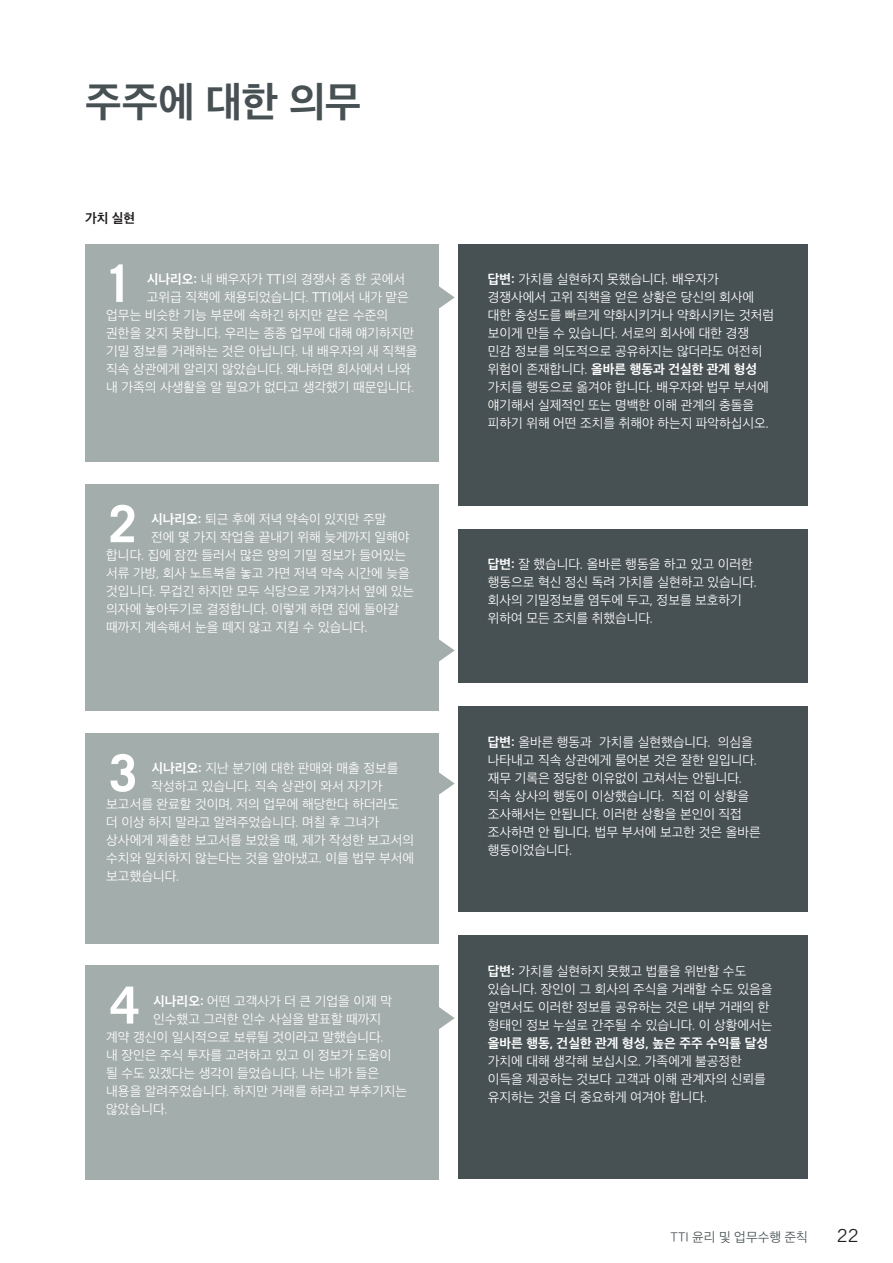
<style>
.page{position:relative;width:893px;height:1263px;background:#fff}
.page>*{position:absolute;margin:0;border:0;box-sizing:border-box;transform-origin:0 0}
.t1{font:700 51.3px "Trade Gothic LT Std";color:#fff}
.t2{font:700 42px "Apple SD Gothic Neo";letter-spacing:-.005em;color:#475153}
.t3{font:18px "Trade Gothic LT Std";color:#231f20}
.t4{font:300 13.5px/18px "Apple SD Gothic Neo";color:#fff}
.t5{font:300 13.5px "Apple SD Gothic Neo";color:#475153}
.t6{font:700 13.5px "Apple SD Gothic Neo";color:#231f20}
.s1{font-weight:700}
.s2{font-family:"Trade Gothic LT Pro";font-weight:400}
</style>
<div class="page">
<div style="left:85px;top:733px;width:354px;height:210px;background:#a3adab"></div>
<div style="left:85px;top:965px;width:354px;height:214px;background:#a3adab"></div>
<svg style="left:439px;top:286px;width:16px;height:23px"></svg>
<svg style="left:439px;top:639px;width:16px;height:23px"></svg>
<svg style="left:439px;top:772px;width:16px;height:23px"></svg>
<svg style="left:439px;top:1007px;width:16px;height:22px"></svg>
<div style="left:85px;top:244px;width:354px;height:217px;background:#a3adab"></div>
<div style="left:85px;top:484px;width:354px;height:227px;background:#a3adab"></div>
<div style="left:458px;top:244px;width:350px;height:261px;background:#475153"></div>
<div style="left:458px;top:529px;width:350px;height:154px;background:#475153"></div>
<div style="left:458px;top:706px;width:350px;height:206px;background:#475153"></div>
<div style="left:458px;top:935px;width:350px;height:244px;background:#475153"></div>
<p class="t2" style="left:85px;top:80px;width:278px">주주에 대한 의무</p>
<p class="t6" style="left:85px;top:211px;width:52px">가치 실현</p>
<p class="t1" style="left:104px;top:252px;width:30px">1</p>
<p class="t4" style="left:147px;top:271px;width:260px"><span class="s1">시나리오:</span> 내 배우자가 <span class="s2">TTI</span>의 경쟁사 중 한 곳에서</p>
<p class="t4" style="left:147px;top:289px;width:263px">고위급 직책에 채용되었습니다. <span class="s2">TTI</span>에서 내가 맡은</p>
<p class="t4" style="left:106px;top:307px;width:283px">업무는 비슷한 기능 부문에 속하긴 하지만 같은 수준의</p>
<p class="t4" style="left:106px;top:325px;width:309px">권한을 갖지 못합니다. 우리는 종종 업무에 대해 얘기하지만</p>
<p class="t4" style="left:106px;top:343px;width:313px">기밀 정보를 거래하는 것은 아닙니다. 내 배우자의 새 직책을</p>
<p class="t4" style="left:106px;top:361px;width:306px">직속 상관에게 알리지 않았습니다. 왜냐하면 회사에서 나와</p>
<p class="t4" style="left:106px;top:379px;width:309px">내 가족의 사생활을 알 필요가 없다고 생각했기 때문입니다.</p>
<p class="t1" style="left:108px;top:492px;width:30px">2</p>
<p class="t4" style="left:151px;top:511px;width:237px"><span class="s1">시나리오:</span> 퇴근 후에 저녁 약속이 있지만 주말</p>
<p class="t4" style="left:151px;top:529px;width:260px">전에 몇 가지 작업을 끝내기 위해 늦게까지 일해야</p>
<p class="t4" style="left:106px;top:547px;width:301px">합니다. 집에 잠깐 들러서 많은 양의 기밀 정보가 들어있는</p>
<p class="t4" style="left:106px;top:565px;width:305px">서류 가방, 회사 노트북을 놓고 가면 저녁 약속 시간에 늦을</p>
<p class="t4" style="left:106px;top:583px;width:309px">것입니다. 무겁긴 하지만 모두 식당으로 가져가서 옆에 있는</p>
<p class="t4" style="left:106px;top:601px;width:294px">의자에 놓아두기로 결정합니다. 이렇게 하면 집에 돌아갈</p>
<p class="t4" style="left:106px;top:619px;width:263px">때까지 계속해서 눈을 떼지 않고 지킬 수 있습니다.</p>
<p class="t1" style="left:109px;top:741px;width:30px">3</p>
<p class="t4" style="left:152px;top:760px;width:248px"><span class="s1">시나리오:</span> 지난 분기에 대한 판매와 매출 정보를</p>
<p class="t4" style="left:152px;top:778px;width:232px">작성하고 있습니다. 직속 상관이 와서 자기가</p>
<p class="t4" style="left:106px;top:796px;width:294px">보고서를 완료할 것이며, 저의 업무에 해당한다 하더라도</p>
<p class="t4" style="left:106px;top:814px;width:274px">더 이상 하지 말라고 알려주었습니다. 며칠 후 그녀가</p>
<p class="t4" style="left:106px;top:832px;width:309px">상사에게 제출한 보고서를 보았을 때, 제가 작성한 보고서의</p>
<p class="t4" style="left:106px;top:850px;width:309px">수치와 일치하지 않는다는 것을 알아냈고. 이를 법무 부서에</p>
<p class="t4" style="left:106px;top:868px;width:74px">보고했습니다.</p>
<p class="t1" style="left:111px;top:974px;width:30px">4</p>
<p class="t4" style="left:153px;top:992px;width:240px"><span class="s1">시나리오:</span> 어떤 고객사가 더 큰 기업을 이제 막</p>
<p class="t4" style="left:153px;top:1010px;width:229px">인수했고 그러한 인수 사실을 발표할 때까지</p>
<p class="t4" style="left:106px;top:1028px;width:279px">계약 갱신이 일시적으로 보류될 것이라고 말했습니다.</p>
<p class="t4" style="left:106px;top:1046px;width:287px">내 장인은 주식 투자를 고려하고 있고 이 정보가 도움이</p>
<p class="t4" style="left:106px;top:1064px;width:274px">될 수도 있겠다는 생각이 들었습니다. 나는 내가 들은</p>
<p class="t4" style="left:106px;top:1082px;width:302px">내용을 알려주었습니다. 하지만 거래를 하라고 부추기지는</p>
<p class="t4" style="left:106px;top:1100px;width:63px">않았습니다.</p>
<p class="t4" style="left:488px;top:271px;width:288px"><span class="s1">답변:</span> 가치를 실현하지 못했습니다. 배우자가 경쟁사에서 고위 직책을 얻은 상황은 당신의 회사에 대한 충성도를 빠르게 약화시키거나 약화시키는 것처럼 보이게 만들 수 있습니다. 서로의 회사에 대한 경쟁 민감 정보를 의도적으로 공유하지는 않더라도 여전히 위험이 존재합니다. <span class="s1">올바른 행동과 건실한 관계 형성 </span>가치를 행동으로 옮겨야 합니다. 배우자와 법무 부서에 얘기해서 실제적인 또는 명백한 이해 관계의 충돌을 피하기 위해 어떤 조치를 취해야 하는지 파악하십시오.</p>
<p class="t4" style="left:488px;top:556px;width:271px"><span class="s1">답변:</span> 잘 했습니다. 올바른 행동을 하고 있고 이러한 행동으로 혁신 정신 독려 가치를 실현하고 있습니다. 회사의 기밀정보를 염두에 두고, 정보를 보호하기 위하여 모든 조치를 취했습니다.</p>
<p class="t4" style="left:488px;top:734px;width:274px"><span class="s1">답변:</span> 올바른 행동과 가치를 실현했습니다. 의심을 나타내고 직속 상관에게 물어본 것은 잘한 일입니다. 재무 기록은 정당한 이유없이 고쳐서는 안됩니다. 직속 상사의 행동이 이상했습니다. 직접 이 상황을 조사해서는 안됩니다. 이러한 상황을 본인이 직접 조사하면 안 됩니다. 법무 부서에 보고한 것은 올바른 행동이었습니다.</p>
<p class="t4" style="left:488px;top:963px;width:286px"><span class="s1">답변:</span> 가치를 실현하지 못했고 법률을 위반할 수도 있습니다. 장인이 그 회사의 주식을 거래할 수도 있음을 알면서도 이러한 정보를 공유하는 것은 내부 거래의 한 형태인 정보 누설로 간주될 수 있습니다. 이 상황에서는 <span class="s1">올바른 행동, 건실한 관계 형성, 높은 주주 수익률 달성 </span>가치에 대해 생각해 보십시오. 가족에게 불공정한 이득을 제공하는 것보다 고객과 이해 관계자의 신뢰를 유지하는 것을 더 중요하게 여겨야 합니다.</p>
<p class="t5" style="left:670px;top:1229px;width:139px">TTI 윤리 및 업무수행 준칙</p>
<h3 class="t3" style="left:837px;top:1224px;width:23px">22</h3>
</div>
